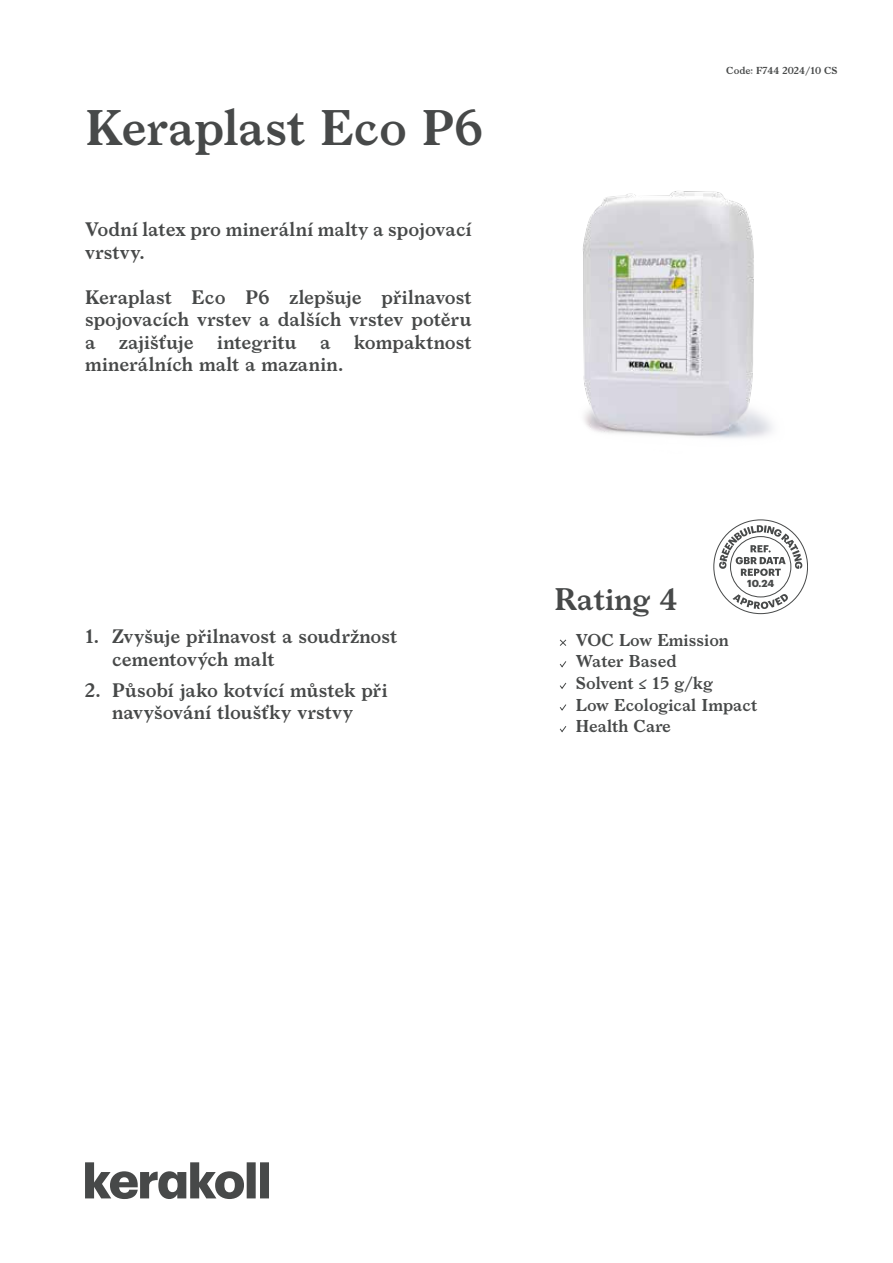
<style>
.page{position:relative;width:893px;height:1263px;background:#fff}
.page>*{position:absolute;margin:0;border:0;box-sizing:border-box;transform-origin:0 0}
.t1{font:600 48px "Larish Neue";letter-spacing:-.01em;color:#474949}
.t2{font:600 30px "Larish Neue";color:#474949}
.t3{font:600 18.75px/22.5px "Larish Neue";color:#474949}
.t4{font:600 16.5px/21.6px "Larish Neue";color:#474949}
.t5{font:700 10.05px "Graphik";color:#474949}
.t6{font:600 9.75px "Larish Neue";color:#474949}
</style>
<div class="page">
<svg style="left:713px;top:519px;width:95px;height:95px"></svg>
<svg style="left:85px;top:1162px;width:184px;height:37px"></svg>
<svg style="left:559px;top:639px;width:8px;height:7px"></svg>
<svg style="left:559px;top:661px;width:8px;height:7px"></svg>
<svg style="left:560px;top:682px;width:7px;height:7px"></svg>
<svg style="left:559px;top:704px;width:8px;height:7px"></svg>
<svg style="left:559px;top:726px;width:8px;height:7px"></svg>
<img style="left:583px;top:191px;width:190px;height:247px">
<h1 class="t1" style="left:85px;top:91px;width:399px">Keraplast Eco P6</h1>
<p class="t3" style="left:85px;top:217px;width:388px">Vodní latex pro minerální malty a spojovací vrstvy.</p>
<p class="t3" style="left:85px;top:284px;width:388px;text-align:justify">Keraplast Eco P6 zlepšuje přilnavost spojovacích vrstev a dalších vrstev potěru a</p>
<p class="t3" style="left:119px;top:329px;width:76px">zajišťuje</p>
<p class="t3" style="left:217px;top:329px;width:81px">integritu</p>
<p class="t3" style="left:320px;top:329px;width:12px">a</p>
<p class="t3" style="left:354px;top:329px;width:119px">kompaktnost</p>
<p class="t3" style="left:85px;top:352px;width:260px">minerálních malt a mazanin.</p>
<p class="t6" style="left:726px;top:63px;width:113px">Code: F744 2024/10 CS</p>
<p class="t3" style="left:112px;top:624px;width:287px;text-indent:-27px">1. Zvyšuje přilnavost a soudržnost cementových malt</p>
<p class="t3" style="left:85px;top:677px;width:304px;text-align:center">2. Působí jako kotvící můstek při navyšování tloušťky vrstvy</p>
<p class="t5" style="left:747px;top:575px;width:28px">10.24</p>
<h2 class="t2" style="left:554px;top:576px;width:125px">Rating 4</h2>
<p class="t4" style="left:576px;top:628px;width:183px">VOC Low Emission<br>Water Based<br>Solvent ≤ 15 g/kg<br>Low Ecological Impact<br>Health Care</p>
</div>
